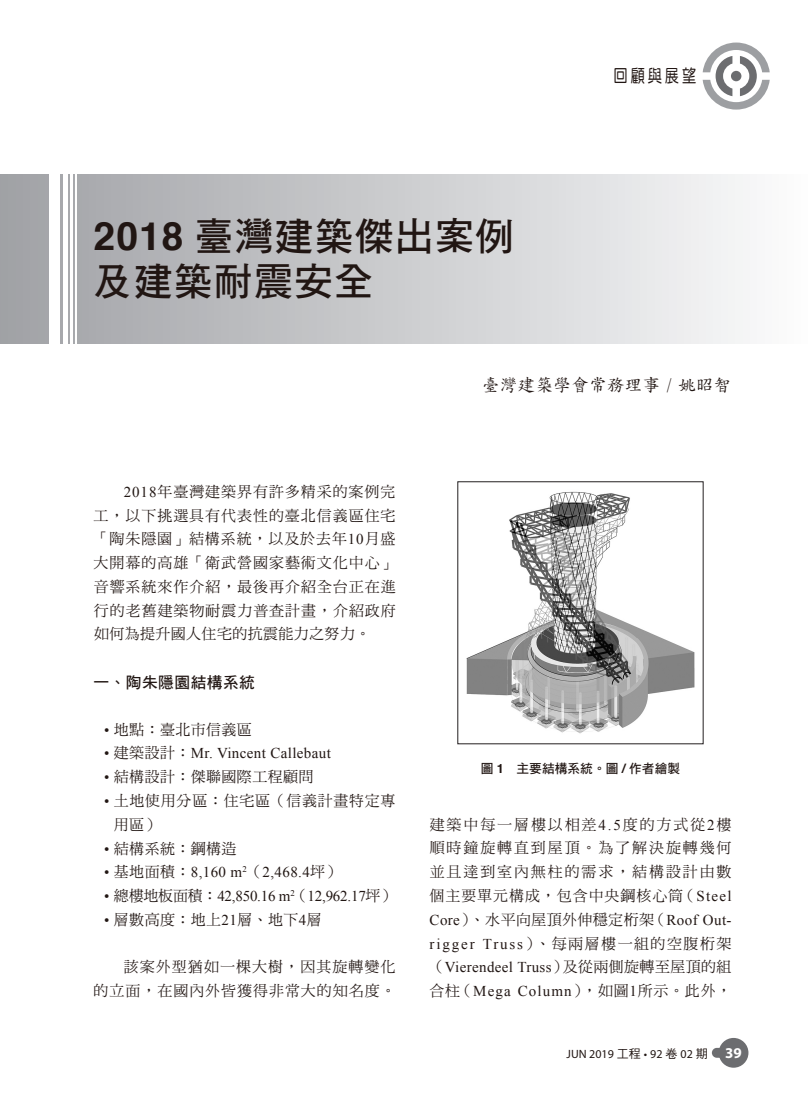
<style>
.page{position:relative;width:808px;height:1106px;background:#fff}
.page>*{position:absolute;margin:0;border:0;box-sizing:border-box;transform-origin:0 0}
.t1{font:39px/45px "DF Hei Std W7";letter-spacing:.03em;color:#211613}
.t2{font:17.85px "DF Yuan Std W5";letter-spacing:.2em;color:#211613;scale:.8 1}
.t3{font:17.25px "DF Kai Shu Std W5";letter-spacing:.035em;color:#211613}
.t4{font:15.75px "DF Hei Std W7";letter-spacing:.03em;color:#211613}
.t5{font:15px/23.9px "DF Ming Std W5";letter-spacing:.06em;color:#211613;text-align:justify}
.t6{font:15px "Times New Roman";letter-spacing:.025em;color:#211613}
.t7{font:15px "Times New Roman";letter-spacing:-.015em;color:#211613}
.t8{font:15px "DF Ming Std W5";letter-spacing:.025em;color:#211613}
.t9{font:700 15px "Myriad Pro";color:#fff}
.t10{font:12.75px "DF Hei Std W7";color:#211613}
.t11{font:12px "Myriad Pro";color:#211613}
.s1{font-family:"Helvetica";font-weight:700}
.s2{font-family:"Times New Roman"}
.s3{font-family:"DF Ming Std W5"}
.s4{font-family:"DF Hei Std W5"}
</style>
<div class="page">
<div style="left:719px;top:1037px;width:29px;height:30px;background:#6c6d70;border-radius:50%"></div>
<div style="left:712px;top:1047px;width:26px;height:10px;background:#6c6d70;border-radius:5px"></div>
<svg style="left:703px;top:43px;width:67px;height:67px"></svg>
<div style="left:0;top:174px;width:808px;height:169px;background:linear-gradient(to right,#9fa0a4,#fbfbfc)"></div>
<img style="left:466px;top:491px;width:229px;height:243px">
<div style="left:49px;top:170px;width:10px;height:177px;background:#fff"></div>
<div style="left:63px;top:170px;width:5px;height:177px;background:#fff"></div>
<hr style="left:70px;top:170px;width:3px;height:177px;background:#fff">
<hr style="left:75px;top:170px;width:2px;height:177px;background:#fff">
<h1 class="t1" style="left:94px;top:213px;width:422px"><span class="s1">2018</span> 臺灣建築傑出案例及建築耐震安全</h1>
<p class="t2" style="left:614px;top:66px;width:105px">回顧與展望</p>
<p class="t3" style="left:482px;top:375px;width:251px">臺灣建築學會常務理事 / 姚昭智</p>
<p class="t5" style="left:94px;top:479px;width:304px;text-indent:30px"><span class="s2">2018</span>年臺灣建築界有許多精采的案例完工，以下挑選具有代表性的臺北信義區住宅「陶朱隱園」結構系統，以及於去年<span class="s2">10</span>月盛大開幕的高雄「衛武營國家藝術文化中心」音響系統來作介紹，最後再介紹全台正在進行的老舊建築物耐震力普查計畫，介紹政府如何為提升國人住宅的抗震能力之努力。</p>
<p class="t4" style="left:94px;top:673px;width:163px">一、陶朱隱園結構系統</p>
<p class="t8" style="left:104px;top:721px;width:149px"><span class="s2">•</span> 地點：臺北市信義區</p>
<p class="t6" style="left:104px;top:743px;width:228px">• <span class="s3">建築設計：</span>Mr. Vincent Callebaut</p>
<p class="t8" style="left:104px;top:768px;width:211px"><span class="s2">•</span> 結構設計：傑聯國際工程顧問</p>
<p class="t5" style="left:114px;top:788px;width:283px;text-indent:-10px"><span class="s2">•</span> 土地使用分區：住宅區（信義計畫特定專用區）</p>
<p class="t5" style="left:104px;top:836px;width:134px"><span class="s2">•</span> 結構系統：鋼構造</p>
<p class="t6" style="left:104px;top:862px;width:238px">• <span class="s3">基地面積：</span>8,160 m<sup>2</sup><span class="s3">（</span>2,468.4<span class="s3">坪）</span></p>
<p class="t7" style="left:104px;top:886px;width:293px">• <span class="s3">總樓地板面積：</span>42,850.16 m<sup>2</sup><span class="s3">（</span>12,962.17<span class="s3">坪）</span></p>
<p class="t5" style="left:104px;top:907px;width:219px"><span class="s2">•</span> 層數高度：地上<span class="s2">21</span>層、地下<span class="s2">4</span>層</p>
<p class="t5" style="left:94px;top:955px;width:304px;text-align:right">該案外型猶如一棵大樹，因其旋轉變化<br>的立面，在國內外皆獲得非常大的知名度。</p>
<p class="t10" style="left:481px;top:761px;width:201px">圖 <span class="s1">1</span> 主要結構系統。圖 <span class="s1">/</span> 作者繪製</p>
<p class="t5" style="left:429px;top:812px;width:304px">建築中每一層樓以相差<span class="s2">4.5</span>度的方式從<span class="s2">2</span>樓順時鐘旋轉直到屋頂。為了解決旋轉幾何並且達到室內無柱的需求，結構設計由數個主要單元構成，包含中央鋼核心筒（<span class="s2">Steel Core</span>）、水平向屋頂外伸穩定桁架（<span class="s2">Roof Out&shy;rigger Truss</span>）、每兩層樓一組的空腹桁架</p>
<p class="t6" style="left:430px;top:957px;width:303px"><span class="s3">（</span>Vierendeel Truss<span class="s3">）及從兩側旋轉至屋頂的組</span></p>
<p class="t5" style="left:429px;top:978px;width:303px">合柱（<span class="s2">Mega Column</span>），如圖<span class="s2">1</span>所示。此外，</p>
<p class="t11" style="left:567px;top:1046px;width:143px">JUN 2019 <span class="s4">工程</span> • 92 <span class="s4">卷</span> 02 <span class="s4">期</span></p>
<p class="t9" style="left:725px;top:1043px;width:18px">39</p>
</div>
